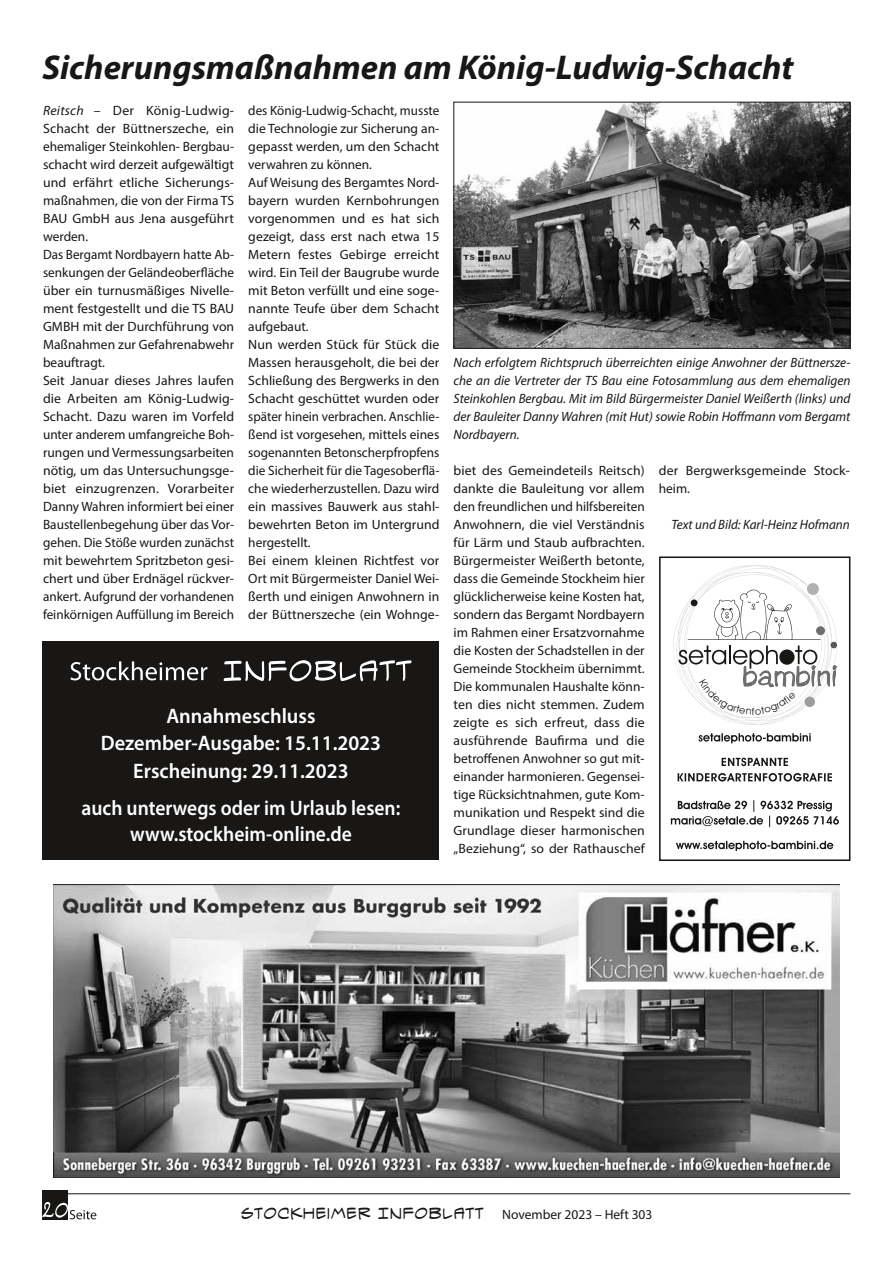
<style>
.page{position:relative;width:893px;height:1263px;background:#fff}
.page>*{position:absolute;margin:0;border:0;box-sizing:border-box;transform-origin:0 0}
.t1{font:italic 700 34.5px "Myriad Pro";color:#181716}
.t2{font:600 21px/27.9px "Myriad Pro";color:#fff;text-align:center}
.t3{font:600 21px/26px "Myriad Pro";color:#fff;text-align:center;scale:.93 1}
.t4{font:16.5px "Spectre Verde BB";color:#181716}
.t5{font:13.5px/18px "Myriad Pro";color:#181716}
.t6{font:italic 13.5px/18px "Myriad Pro";color:#181716;text-align:justify}
.s1{font-style:italic}
.s2{font-family:"Myriad Pro";font-size:13.5px}
</style>
<div class="page">
<hr style="left:43px;top:1193px;width:807px;height:1px;background:#181716">
<div style="left:43px;top:1190px;width:25px;height:30px;background:#181716"></div>
<svg style="left:42px;top:1202px;width:54px;height:17px"></svg>
<div style="left:43px;top:641px;width:396px;height:218px;background:#181716"></div>
<svg style="left:224px;top:660px;width:187px;height:21px"></svg>
<svg style="left:70px;top:661px;width:137px;height:19px"></svg>
<img style="left:53px;top:884px;width:787px;height:294px">
<img style="left:456px;top:104px;width:392px;height:243px">
<div style="left:454px;top:102px;width:396px;height:247px;border:1px solid #181716"></div>
<div style="left:659px;top:556px;width:191px;height:305px;border:2px solid #181716"></div>
<svg style="left:676px;top:841px;width:157px;height:10px"></svg>
<svg style="left:671px;top:800px;width:168px;height:27px"></svg>
<svg style="left:678px;top:773px;width:154px;height:8px"></svg>
<svg style="left:722px;top:758px;width:66px;height:8px"></svg>
<svg style="left:698px;top:733px;width:113px;height:10px"></svg>
<svg style="left:673px;top:565px;width:164px;height:160px"></svg>
<h1 class="t1" style="left:42px;top:45px;width:753px">Sicherungsmaßnahmen am König-Ludwig-Schacht</h1>
<p class="t5" style="left:43px;top:101px;width:193px"><span class="s1">Reitsch</span> – Der König-Ludwig-<br>Schacht der Büttnerszeche, ein ehemaliger Steinkohlen- Bergbau&shy;schacht wird derzeit aufgewältigt und erfährt etliche Sicherungs&shy;maßnahmen, die von der Firma TS<br>BAU GmbH aus Jena ausgeführt werden.<br>Das Bergamt Nordbayern hatte Ab&shy;senkungen der Geländeoberfläche über ein turnusmäßiges Nivelle&shy;ment festgestellt und die TS BAU<br>GMBH mit der Durchführung von<br>Maßnahmen zur Gefahrenabwehr beauftragt.<br>Seit Januar dieses Jahres laufen die Arbeiten am König-Ludwig-<br>Schacht. Dazu waren im Vorfeld unter anderem umfangreiche Boh&shy;rungen und Vermessungsarbeiten nötig, um das Untersuchungsge&shy;biet einzugrenzen. Vorarbeiter<br>Danny Wahren informiert bei einer<br>Baustellenbegehung über das Vor&shy;gehen. Die Stöße wurden zunächst mit bewehrtem Spritzbeton gesi&shy;chert und über Erdnägel rückver&shy;ankert. Aufgrund der vorhandenen feinkörnigen Auffüllung im Bereich</p>
<p class="t5" style="left:248px;top:101px;width:193px">des König-Ludwig-Schacht, musste die Technologie zur Sicherung an&shy;gepasst werden, um den Schacht verwahren zu können.<br>Auf Weisung des Bergamtes Nord&shy;bayern wurden Kernbohrungen vorgenommen und es hat sich gezeigt, dass erst nach etwa 15<br>Metern festes Gebirge erreicht wird. Ein Teil der Baugrube wurde mit Beton verfüllt und eine soge&shy;nannte Teufe über dem Schacht aufgebaut.<br>Nun werden Stück für Stück die<br>Massen herausgeholt, die bei der<br>Schließung des Bergwerks in den<br>Schacht geschüttet wurden oder später hinein verbrachen. Anschlie&shy;ßend ist vorgesehen, mittels eines sogenannten Betonscherpfropfens die Sicherheit für die Tagesoberflä&shy;che wiederherzustellen. Dazu wird ein massives Bauwerk aus stahl&shy;bewehrten Beton im Untergrund hergestellt.<br>Bei einem kleinen Richtfest vor<br>Ort mit Bürgermeister Daniel Wei&shy;ßerth und einigen Anwohnern in der Büttnerszeche (ein Wohnge-</p>
<h2 class="t2" style="left:101px;top:701px;width:282px">Annahmeschluss<br>Dezember-Ausgabe: 15.11.2023<br>Erscheinung: 29.11.2023</h2>
<h2 class="t3" style="left:82px;top:795px;width:344px">auch unterwegs oder im Urlaub lesen: www.stockheim-online.de</h2>
<p class="t6" style="left:454px;top:353px;width:398px">Nach erfolgtem Richtspruch überreichten einige Anwohner der Büttnersze&shy;che an die Vertreter der TS Bau eine Fotosammlung aus dem ehemaligen Steinkohlen Bergbau. Mit im Bild Bürgermeister Daniel Weißerth (links) und der Bauleiter Danny Wahren (mit Hut) sowie Robin Hoffmann vom Bergamt Nordbayern.</p>
<p class="t5" style="left:454px;top:461px;width:193px;text-align:justify">biet des Gemeindeteils Reitsch) dankte die Bauleitung vor allem den freundlichen und hilfsbereiten Anwohnern, die viel Verständnis für Lärm und Staub aufbrachten.<br>Bürgermeister Weißerth betonte, dass die Gemeinde Stockheim hier glücklicherweise keine Kosten hat, sondern das Bergamt Nordbayern im Rahmen einer Ersatzvornahme die Kosten der Schadstellen in der Gemeinde Stockheim übernimmt.<br>Die kommunalen Haushalte könn&shy;ten dies nicht stemmen. Zudem zeigte es sich erfreut, dass die ausführende Baufirma und die betroffenen Anwohner so gut mit&shy;einander harmonieren. Gegensei&shy;tige Rücksichtnahmen, gute Kom&shy;munikation und Respekt sind die Grundlage dieser harmonischen „Beziehung“, so der Rathauschef</p>
<p class="t5" style="left:659px;top:461px;width:193px">der Bergwerksgemeinde Stock&shy;heim.</p>
<p class="t6" style="left:671px;top:515px;width:180px">Text und Bild: Karl-Heinz Hofmann</p>
<p class="t4" style="left:240px;top:1205px;width:413px">STOCKHEIMER INFOBLATT <span class="s2">November 2023 – Heft 303</span></p>
</div>
